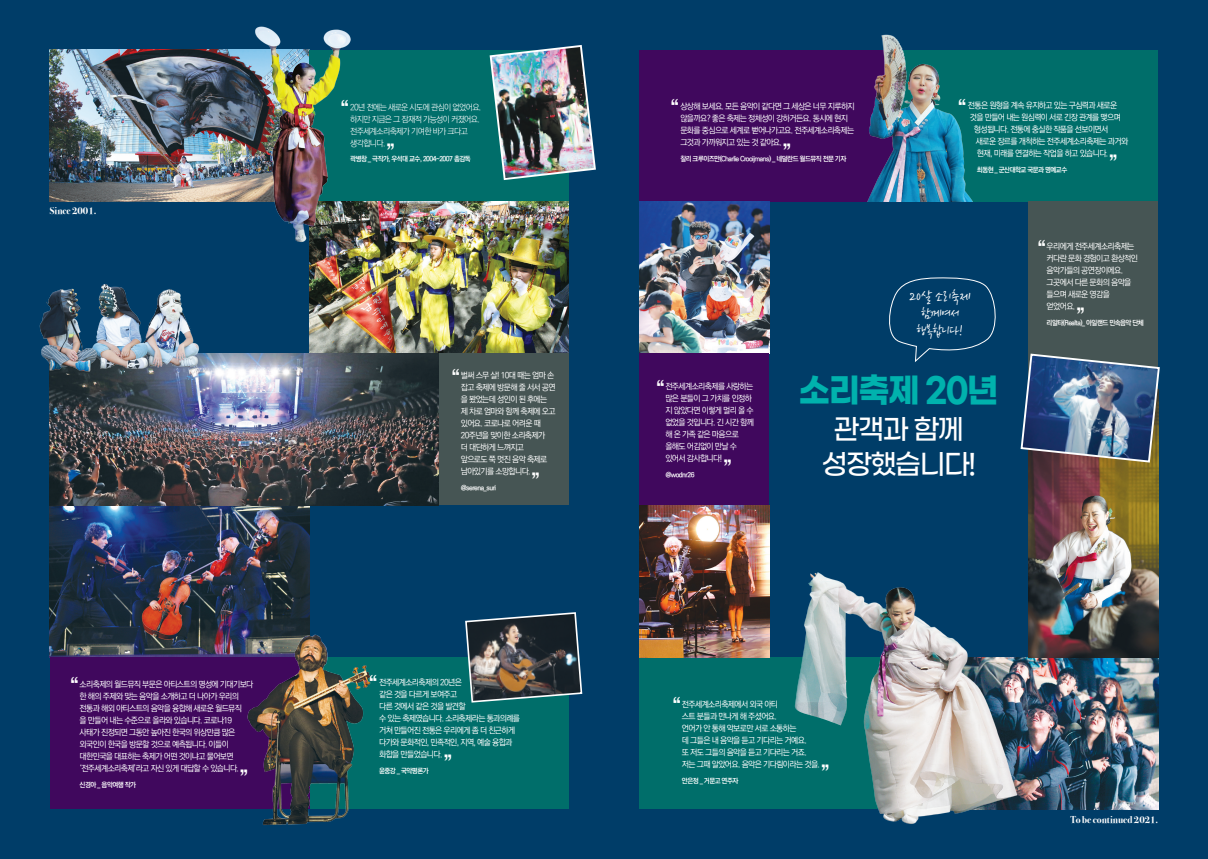
<style>
.page{position:relative;width:1208px;height:859px;background:#003d68}
.page>*{position:absolute;margin:0;border:0;box-sizing:border-box;transform-origin:0 0}
.t1{font:700 34px "Gmarket Sans";letter-spacing:-.05em;color:#00b2ad;scale:.96 1}
.t2{font:300 30px "Ko Pub Dotum";color:#fff}
.t3{font:500 28px "Gmarket Sans";letter-spacing:-.05em;color:#fff;scale:.96 1}
.t4{font:15px "THEFACESHOP";letter-spacing:-.05em;color:#fff}
.t5{font:700 10px "Bodoni Svty Two ITCTT";color:#fff;scale:.96 1}
.t6{font:500 8.5px/12px "Ko Pub Dotum";letter-spacing:-.075em;color:#fff}
.t7{font:300 8.5px/12px "Ko Pub Dotum";letter-spacing:-.075em;color:#fff}
.t8{font:700 7px "Ko Pub Dotum";letter-spacing:-.075em;color:#fff}
</style>
<div class="page">
<div style="left:639px;top:50px;width:259px;height:151px;background:#40085d"></div>
<div style="left:639px;top:657px;width:321px;height:152px;background:#006e6a"></div>
<div style="left:898px;top:50px;width:260px;height:151px;background:#006e6a"></div>
<img style="left:1030px;top:657px;width:128px;height:152px">
<div style="left:1028px;top:201px;width:130px;height:193px;background:#465554"></div>
<img style="left:639px;top:201px;width:130px;height:152px">
<img style="left:1028px;top:464px;width:130px;height:193px">
<div style="left:639px;top:353px;width:130px;height:153px;background:#40085d"></div>
<img style="left:639px;top:506px;width:130px;height:151px">
<img style="left:50px;top:50px;width:173px;height:151px">
<div style="left:309px;top:50px;width:260px;height:151px;background:#006e6a"></div>
<img style="left:309px;top:201px;width:260px;height:152px">
<img style="left:50px;top:505px;width:259px;height:152px">
<div style="left:439px;top:353px;width:130px;height:152px;background:#465554"></div>
<div style="left:309px;top:657px;width:260px;height:152px;background:#006e6a"></div>
<img style="left:50px;top:353px;width:389px;height:152px">
<div style="left:50px;top:657px;width:259px;height:152px;background:#40085d"></div>
<svg style="left:889px;top:277px;width:107px;height:85px"></svg>
<img style="left:867px;top:34px;width:106px;height:167px">
<img style="left:227px;top:605px;width:144px;height:220px">
<img style="left:794px;top:543px;width:236px;height:281px">
<img style="left:223px;top:26px;width:142px;height:245px">
<img style="left:465px;top:612px;width:118px;height:91px">
<img style="left:489px;top:45px;width:107px;height:135px">
<img style="left:1020px;top:353px;width:140px;height:111px">
<img style="left:39px;top:284px;width:176px;height:92px">
<p class="t2" style="left:338px;top:99px;width:13px">“</p>
<p class="t7" style="left:350px;top:101px;width:133px">20년 전에는 새로운 시도에 관심이 없었어요. 하지만 지금은 그 잠재적 가능성이 커졌어요.</p>
<p class="t7" style="left:350px;top:125px;width:119px">전주세계소리축제가 기여한 바가 크다고</p>
<p class="t7" style="left:350px;top:137px;width:37px">생각합니다.</p>
<p class="t8" style="left:350px;top:156px;width:122px">곽병창 _ 극작가, 우석대 교수, 2004~2007 총감독</p>
<p class="t2" style="left:386px;top:142px;width:13px">”</p>
<p class="t2" style="left:668px;top:98px;width:13px">“</p>
<p class="t6" style="left:680px;top:101px;width:176px">상상해 보세요. 모든 음악이 같다면 그 세상은 너무 지루하지 않을까요? 좋은 축제는 정체성이 강하거든요. 동시에 현지 문화를 중심으로 세계로 뻗어나가고요. 전주세계소리축제는 그것과 가까워지고 있는 것 같아요.</p>
<p class="t8" style="left:680px;top:155px;width:167px">찰리 크루이즈만(Charlie Crooijmans) _ 네덜란드 월드뮤직 전문 기자</p>
<p class="t2" style="left:782px;top:142px;width:13px">”</p>
<p class="t2" style="left:955px;top:98px;width:13px">“</p>
<p class="t6" style="left:968px;top:100px;width:151px">전통은 원형을 계속 유지하고 있는 구심력과 새로운</p>
<p class="t6" style="left:974px;top:112px;width:149px;text-indent:-4px">것을 만들어 내는 원심력이 서로 긴장 관계를 맺으며 형성됩니다. 전통에 충실한 작품을 선보이면서</p>
<p class="t6" style="left:976px;top:136px;width:154px">새로운 장르를 개척하는 전주세계소리축제는 과거와 현재, 미래를 연결하는 작업을 하고 있습니다.</p>
<p class="t8" style="left:977px;top:166px;width:92px">최동현 _ 군산대학교 국문과 명예교수</p>
<p class="t2" style="left:1108px;top:153px;width:13px">”</p>
<p class="t5" style="left:50px;top:202px;width:50px">Since 2001.</p>
<p class="t4" style="left:909px;top:289px;width:63px">20살 소리축제</p>
<p class="t4" style="left:920px;top:306px;width:40px">함께여서</p>
<p class="t4" style="left:916px;top:323px;width:49px">행복합니다!</p>
<p class="t2" style="left:1034px;top:238px;width:13px">“</p>
<p class="t6" style="left:1046px;top:241px;width:89px">우리에게 전주세계소리축제는</p>
<p class="t6" style="left:1046px;top:253px;width:93px">커다란 문화 경험이고 환상적인 음악가들의 공연장이에요.</p>
<p class="t6" style="left:1046px;top:277px;width:86px">그곳에서 다른 문화의 음악을</p>
<p class="t6" style="left:1046px;top:289px;width:65px">들으며 새로운 영감을</p>
<p class="t6" style="left:1046px;top:301px;width:30px">얻었어요.</p>
<p class="t8" style="left:1046px;top:320px;width:99px">리알타(Realta)_ 아일랜드 민속음악 단체</p>
<p class="t2" style="left:1075px;top:305px;width:13px">”</p>
<p class="t2" style="left:449px;top:368px;width:13px">“</p>
<p class="t6" style="left:461px;top:370px;width:96px">벌써 스무 살! 10대 때는 엄마 손 잡고 축제에 방문해 줄 서서 공연 을 봤었는데 성인이 된 후에는</p>
<p class="t6" style="left:461px;top:406px;width:96px">제 차로 엄마와 함께 축제에 오고 있어요. 코로나로 어려운 때</p>
<p class="t6" style="left:461px;top:430px;width:86px">20주년을 맞이한 소리축제가</p>
<p class="t6" style="left:461px;top:442px;width:65px">더 대단하게 느껴지고</p>
<p class="t6" style="left:461px;top:454px;width:88px">앞으로도 쭉 멋진 음악 축제로</p>
<p class="t6" style="left:461px;top:466px;width:71px">남아있기를 소망합니다.</p>
<p class="t8" style="left:461px;top:485px;width:37px">@serena_suri</p>
<p class="t2" style="left:531px;top:471px;width:13px">”</p>
<p class="t2" style="left:653px;top:379px;width:13px">“</p>
<p class="t6" style="left:665px;top:381px;width:90px">전주세계소리축제를 사랑하는 많은 분들이 그 가치를 인정하 지 않았다면 이렇게 멀리 올 수 없었을 것입니다. 긴 시간 함께 해 온 가족 같은 마음으로</p>
<p class="t6" style="left:665px;top:441px;width:73px">올해도 어김없이 만날 수</p>
<p class="t6" style="left:665px;top:453px;width:58px">있어서 감사합니다!</p>
<p class="t8" style="left:665px;top:471px;width:31px">@wodnr26</p>
<p class="t2" style="left:723px;top:458px;width:13px">”</p>
<p class="t1" style="left:799px;top:372px;width:209px">소리축제 20년</p>
<p class="t3" style="left:833px;top:415px;width:137px">관객과 함께</p>
<p class="t3" style="left:821px;top:450px;width:162px">성장했습니다!</p>
<p class="t2" style="left:67px;top:676px;width:13px">“</p>
<p class="t6" style="left:80px;top:679px;width:175px">소리축제의 월드뮤직 부문은 아티스트의 명성에 기대기보다</p>
<p class="t6" style="left:80px;top:691px;width:161px">한 해의 주제와 맞는 음악을 소개하고 더 나아가 우리의</p>
<p class="t6" style="left:80px;top:703px;width:164px">전통과 해외 아티스트의 음악을 융합해 새로운 월드뮤직 을 만들어 내는 수준으로 올라와 있습니다. 코로나19</p>
<p class="t6" style="left:80px;top:727px;width:157px">사태가 진정되면 그동안 높아진 한국의 위상만큼 많은</p>
<p class="t6" style="left:80px;top:739px;width:151px">외국인이 한국을 방문할 것으로 예측됩니다. 이들이</p>
<p class="t6" style="left:80px;top:751px;width:156px">대한민국을 대표하는 축제가 어떤 것이냐고 물어보면</p>
<p class="t6" style="left:80px;top:763px;width:161px">‘전주세계소리축제’라고 자신 있게 대답할 수 있습니다.</p>
<p class="t8" style="left:80px;top:781px;width:58px">신경아 _ 음악여행 작가</p>
<p class="t2" style="left:239px;top:768px;width:13px">”</p>
<p class="t2" style="left:366px;top:674px;width:13px">“</p>
<p class="t6" style="left:379px;top:676px;width:142px">전주세계소리축제의 20년은<br>같은 것을 다르게 보여주고<br>다른 것에서 같은 것을 발견할<br>수 있는 축제였습니다. 소리축제라는 통과의례를 거쳐 만들어진 전통은 우리에게 좀 더 친근하게 다가와 문화적인, 민족적인, 지역, 예술 융합과</p>
<p class="t6" style="left:379px;top:748px;width:65px">화합을 만들었습니다.</p>
<p class="t8" style="left:379px;top:767px;width:51px">윤중강 _ 국악평론가</p>
<p class="t2" style="left:443px;top:753px;width:13px">”</p>
<p class="t2" style="left:670px;top:696px;width:13px">“</p>
<p class="t6" style="left:682px;top:698px;width:126px">전주세계소리축제에서 외국 아티<br>스트 분들과 만나게 해 주셨어요.<br>언어가 안 통해 악보로만 서로 소통하는<br>데 그들은 내 음악을 듣고 기다리는 거예요.</p>
<p class="t6" style="left:682px;top:746px;width:126px">또 저도 그들의 음악을 듣고 기다리는 거죠.</p>
<p class="t6" style="left:682px;top:758px;width:140px">저는 그때 알았어요. 음악은 기다림이라는 것을.</p>
<p class="t8" style="left:682px;top:777px;width:58px">안은정 _ 거문고 연주자</p>
<p class="t2" style="left:820px;top:763px;width:13px">”</p>
<p class="t5" style="left:1070px;top:811px;width:93px">To be continued 2021.</p>
</div>
